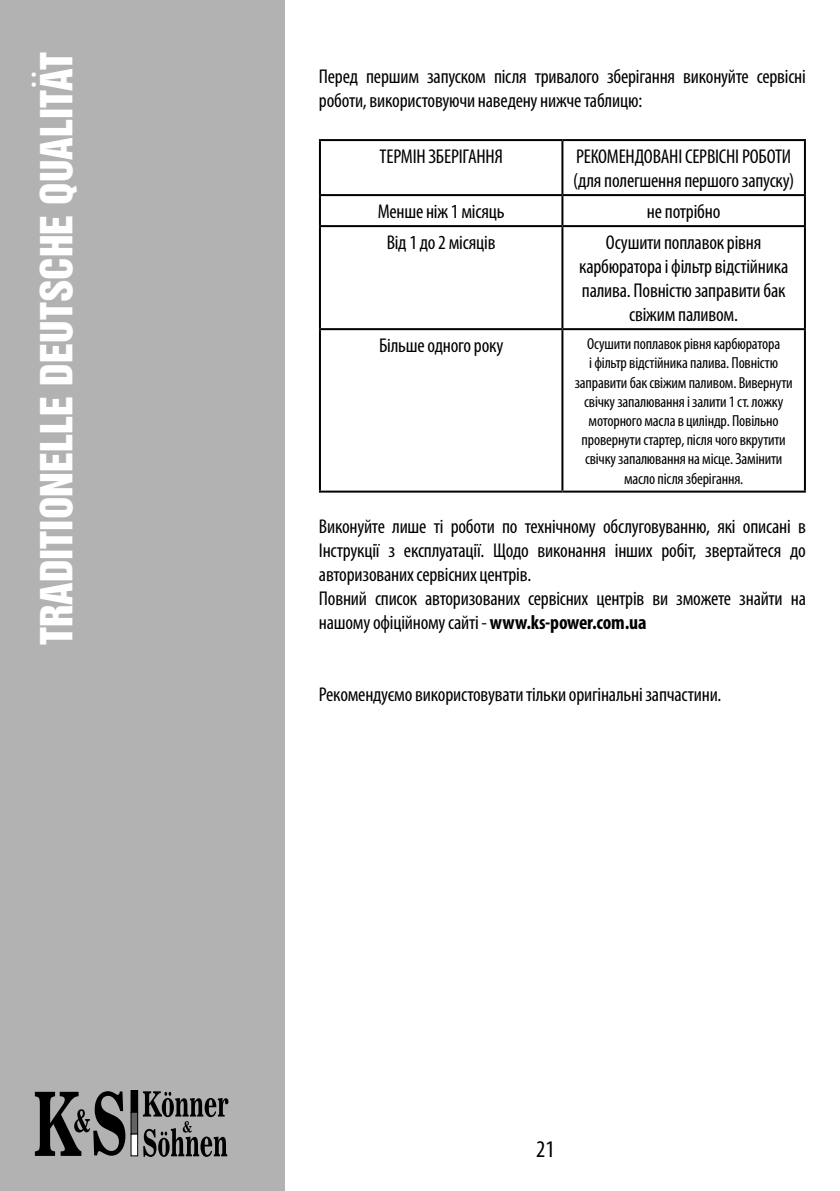
<style>
.page{position:relative;width:840px;height:1191px;background:#fff}
.page>*{position:absolute;margin:0;border:0;box-sizing:border-box;transform-origin:0 0}
.t1{font:45px "Bastion Kontrast Alt C";color:#fff}
.t2{font:24.6px "Bastion Kontrast Alt C";color:#fff}
.t3{font:condensed 24px "Myriad Pro";color:#000}
.t4{font:condensed 20px/24px "Myriad Pro";letter-spacing:-.01em;color:#000}
.t5{font:condensed 16px/19.2px "Myriad Pro";letter-spacing:-.01em;color:#000;text-align:center}
.s1{font-weight:700}
</style>
<div class="page">
<div style="left:0;top:0;width:285px;height:1191px;background:#b3b2b2"></div>
<hr style="left:319px;top:139px;width:243px;height:2px;background:#000">
<hr style="left:319px;top:141px;width:2px;height:53px;background:#000">
<hr style="left:562px;top:139px;width:243px;height:2px;background:#000">
<hr style="left:561px;top:141px;width:2px;height:53px;background:#000">
<hr style="left:803px;top:141px;width:2px;height:53px;background:#000">
<hr style="left:319px;top:194px;width:243px;height:2px;background:#000">
<hr style="left:319px;top:196px;width:2px;height:29px;background:#000">
<hr style="left:562px;top:194px;width:243px;height:2px;background:#000">
<hr style="left:561px;top:196px;width:2px;height:29px;background:#000">
<hr style="left:803px;top:196px;width:2px;height:29px;background:#000">
<hr style="left:319px;top:225px;width:243px;height:2px;background:#000">
<hr style="left:319px;top:227px;width:2px;height:101px;background:#000">
<hr style="left:562px;top:225px;width:243px;height:2px;background:#000">
<hr style="left:561px;top:227px;width:2px;height:101px;background:#000">
<hr style="left:803px;top:227px;width:2px;height:101px;background:#000">
<hr style="left:319px;top:328px;width:243px;height:2px;background:#000">
<hr style="left:319px;top:330px;width:2px;height:160px;background:#000">
<hr style="left:562px;top:328px;width:243px;height:2px;background:#000">
<hr style="left:561px;top:330px;width:2px;height:160px;background:#000">
<hr style="left:803px;top:330px;width:2px;height:160px;background:#000">
<hr style="left:319px;top:490px;width:243px;height:2px;background:#000">
<hr style="left:562px;top:490px;width:243px;height:2px;background:#000">
<svg style="left:35px;top:1091px;width:90px;height:64px"></svg>
<svg style="left:143px;top:1091px;width:85px;height:66px"></svg>
<div style="left:131px;top:1090px;width:7px;height:22px;background:#000"></div>
<div style="left:131px;top:1112px;width:7px;height:22px;background:#646363"></div>
<div style="left:131px;top:1112px;width:7px;height:22px;border:1px solid #000"></div>
<div style="left:131px;top:1134px;width:7px;height:21px;background:#fff"></div>
<div style="left:131px;top:1133px;width:7px;height:23px;border:1px solid #000"></div>
<h1 class="t1" style="left:34px;top:645px;width:594px;rotate:-90deg">TRADITIONELLE DEUTSCHE QUALITAT</h1>
<p class="t2" style="left:19px;top:88px;width:18px;rotate:-90deg">· ·</p>
<p class="t4" style="left:319px;top:64px;width:488px">Перед першим запуском після тривалого зберігання виконуйте сервісні роботи, використовуючи наведену нижче таблицю:</p>
<p class="t4" style="left:379px;top:144px;width:125px">ТЕРМІН ЗБЕРІГАННЯ</p>
<p class="t4" style="left:573px;top:144px;width:222px">РЕКОМЕНДОВАНІ СЕРВІСНІ РОБОТИ (для полегшення першого запуску)</p>
<p class="t4" style="left:377px;top:199px;width:128px">Менше ніж 1 місяць</p>
<p class="t4" style="left:646px;top:199px;width:75px">не потрібно</p>
<p class="t4" style="left:386px;top:230px;width:110px">Від 1 до 2 місяців</p>
<p class="t4" style="left:578px;top:230px;width:211px;text-align:center">Осушити поплавок рівня карбюратора і фільтр відстійника палива. Повністю заправити бак свіжим паливом.</p>
<p class="t4" style="left:379px;top:333px;width:126px">Більше одного року</p>
<p class="t5" style="left:574px;top:334px;width:219px">Осушити поплавок рівня карбюратора<br>і фільтр відстійника палива. Повністю заправити бак свіжим паливом. Вивернути свічку запалювання і залити 1 ст. ложку моторного масла в циліндр. Повільно провернути стартер, після чого вкрутити свічку запалювання на місце. Замінити масло після зберігання.</p>
<p class="t4" style="left:319px;top:514px;width:488px">Виконуйте лише ті роботи по технічному обслуговуванню, які описані в Інструкції з експлуатації. Щодо виконання інших робіт, звертайтеся до авторизованих сервісних центрів.<br>Повний список авторизованих сервісних центрів ви зможете знайти на нашому офіційному сайті - <span class="s1">www.ks-power.com.ua</span></p>
<p class="t4" style="left:319px;top:682px;width:404px">Рекомендуємо використовувати тільки оригінальні запчастини.</p>
<p class="t3" style="left:536px;top:1134px;width:20px">21</p>
</div>
